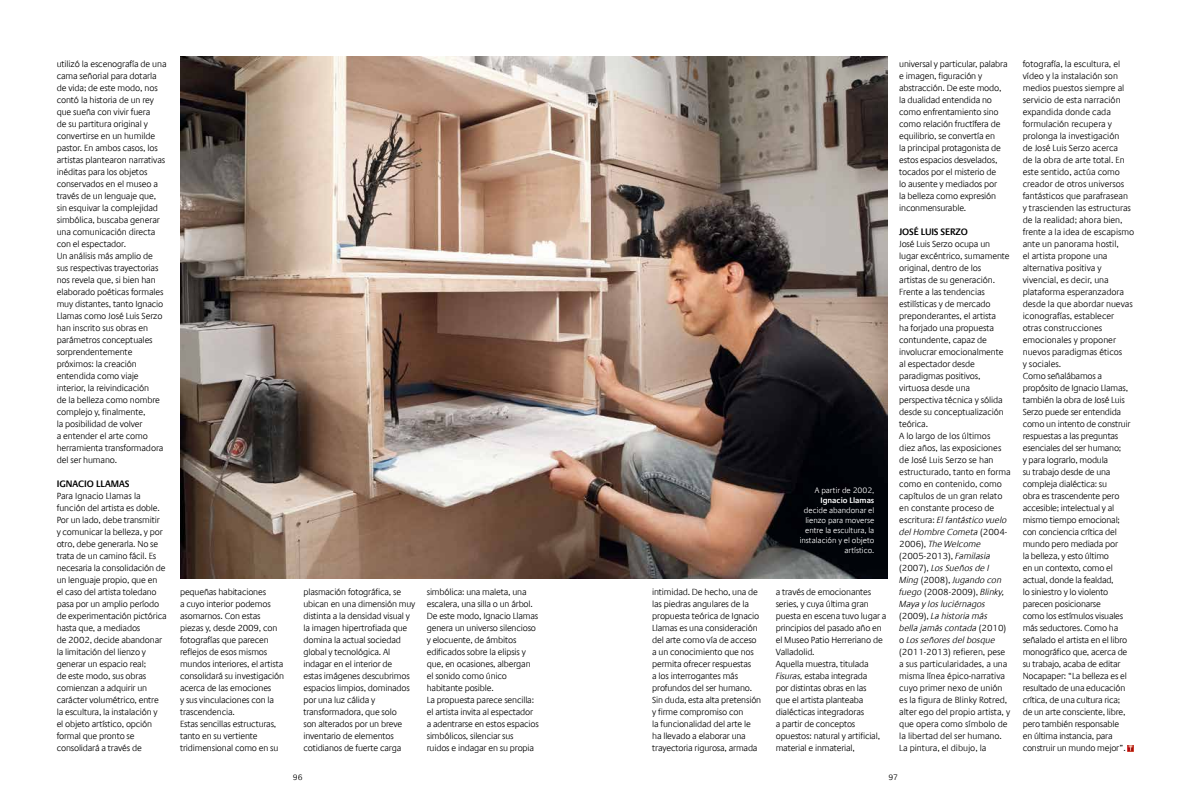
<style>
.page{position:relative;width:1191px;height:808px;background:#fff}
.page>*{position:absolute;margin:0;border:0;box-sizing:border-box;transform-origin:0 0}
.t1{font:600 9.5px "Praxis Com";letter-spacing:-.005em;color:#000}
.t2{font:300 9px/12px "Praxis Com";letter-spacing:-.02em;color:#000}
.t3{font:300 8px/10px "Praxis Com";letter-spacing:-.005em;color:#fff;text-align:right}
.t4{font:600 8px "Praxis Com";color:#fff}
.t5{font:300 8px "Praxis Com";color:#000}
.s1{font-style:italic}
</style>
<div class="page">
<svg style="left:1127px;top:745px;width:6px;height:6px"></svg>
<img style="left:180px;top:57px;width:707px;height:521px">
<p class="t2" style="left:57px;top:58px;width:111px">utilizó la escenografía de una cama señorial para dotarla de vida; de este modo, nos contó la historia de un rey que sueña con vivir fuera<br>de su partitura original y convertirse en un humilde pastor. En ambos casos, los artistas plantearon narrativas inéditas para los objetos conservados en el museo a través de un lenguaje que, sin esquivar la complejidad simbólica, buscaba generar una comunicación directa con el espectador.<br>Un análisis más amplio de sus respectivas trayectorias nos revela que, si bien han elaborado poéticas formales muy distantes, tanto Ignacio<br>Llamas como José Luis Serzo han inscrito sus obras en parámetros conceptuales sorprendentemente próximos: la creación entendida como viaje interior, la reivindicación<br>de la belleza como nombre complejo y, finalmente,<br>la posibilidad de volver<br>a entender el arte como herramienta transformadora del ser humano.</p>
<p class="t1" style="left:57px;top:478px;width:74px">IGNACIO LLAMAS</p>
<p class="t2" style="left:57px;top:490px;width:111px">Para Ignacio Llamas la función del artista es doble.<br>Por un lado, debe transmitir<br>y comunicar la belleza, y por otro, debe generarla. No se trata de un camino fácil. Es necesaria la consolidación de un lenguaje propio, que en<br>el caso del artista toledano pasa por un amplio período de experimentación pictórica hasta que, a mediados<br>de 2002, decide abandonar la limitación del lienzo y generar un espacio real;<br>de este modo, sus obras comienzan a adquirir un carácter volumétrico, entre la escultura, la instalación y<br>el objeto artístico, opción formal que pronto se consolidará a través de</p>
<p class="t2" style="left:899px;top:58px;width:110px">universal y particular, palabra e imagen, figuración y abstracción. De este modo, la dualidad entendida no como enfrentamiento sino como relación fructífera de equilibrio, se convertía en<br>la principal protagonista de estos espacios desvelados, tocados por el misterio de<br>lo ausente y mediados por<br>la belleza como expresión inconmensurable.</p>
<p class="t1" style="left:899px;top:226px;width:70px">JOSÉ LUIS SERZO</p>
<p class="t2" style="left:899px;top:238px;width:113px">José Luis Serzo ocupa un lugar excéntrico, sumamente original, dentro de los<br>artistas de su generación.<br>Frente a las tendencias estilísticas y de mercado preponderantes, el artista<br>ha forjado una propuesta contundente, capaz de involucrar emocionalmente al espectador desde paradigmas positivos, virtuosa desde una perspectiva técnica y sólida desde su conceptualización teórica.<br>A lo largo de los últimos<br>diez años, las exposiciones de José Luis Serzo se han estructurado, tanto en forma como en contenido, como capítulos de un gran relato en constante proceso de escritura: <span class="s1">El fantástico vuelo del Hombre Cometa</span> (2004-<br>2006), <span class="s1">The Welcome </span>(2005-2013), <span class="s1">Familasia </span>(2007), <span class="s1">Los Sueños de I<br>Ming</span> (2008), <span class="s1">Jugando con fuego</span> (2008-2009), <span class="s1">Blinky,<br>Maya y los luciérnagos </span>(2009), <span class="s1">La historia más<br>bella jamás contada</span> (2010) o <span class="s1">Los señores del bosque </span>(2011-2013) refieren, pese a sus particularidades, a una misma línea épico-narrativa cuyo primer nexo de unión es la figura de Blinky Rotred, alter ego del propio artista, y que opera como símbolo de la libertad del ser humano.<br>La pintura, el dibujo, la</p>
<p class="t3" style="left:815px;top:485px;width:61px">A partir de 2002,</p>
<p class="t4" style="left:820px;top:496px;width:55px">IGNACIO LLAMAS</p>
<p class="t3" style="left:799px;top:505px;width:76px">decide abandonar el lienzo para moverse entre la escultura, la instalación y el objeto artístico.</p>
<p class="t2" style="left:180px;top:586px;width:106px">pequeñas habitaciones<br>a cuyo interior podemos asomarnos. Con estas piezas y, desde 2009, con fotografías que parecen reflejos de esos mismos mundos interiores, el artista consolidará su investigación acerca de las emociones<br>y sus vinculaciones con la trascendencia.<br>Estas sencillas estructuras, tanto en su vertiente tridimensional como en su</p>
<p class="t2" style="left:303px;top:586px;width:113px">plasmación fotográfica, se ubican en una dimensión muy distinta a la densidad visual y la imagen hipertrofiada que domina la actual sociedad global y tecnológica. Al indagar en el interior de<br>estas imágenes descubrimos espacios limpios, dominados por una luz cálida y transformadora, que solo<br>son alterados por un breve inventario de elementos cotidianos de fuerte carga</p>
<p class="t2" style="left:427px;top:586px;width:114px">simbólica: una maleta, una escalera, una silla o un árbol.<br>De este modo, Ignacio Llamas genera un universo silencioso y elocuente, de ámbitos edificados sobre la elipsis y que, en ocasiones, albergan el sonido como único habitante posible.<br>La propuesta parece sencilla: el artista invita al espectador a adentrarse en estos espacios simbólicos, silenciar sus ruidos e indagar en su propia</p>
<p class="t5" style="left:293px;top:772px;width:11px">96</p>
<p class="t5" style="left:888px;top:772px;width:11px">97</p>
<p class="t2" style="left:652px;top:586px;width:111px">intimidad. De hecho, una de las piedras angulares de la propuesta teórica de Ignacio<br>Llamas es una consideración del arte como vía de acceso a un conocimiento que nos permita ofrecer respuestas<br>a los interrogantes más profundos del ser humano.<br>Sin duda, esta alta pretensión y firme compromiso con<br>la funcionalidad del arte le ha llevado a elaborar una trayectoria rigurosa, armada</p>
<p class="t2" style="left:775px;top:586px;width:112px">a través de emocionantes series, y cuya última gran puesta en escena tuvo lugar a principios del pasado año en el Museo Patio Herreriano de<br>Valladolid.<br>Aquella muestra, titulada<br><span class="s1">Fisuras,</span> estaba integrada<br>por distintas obras en las<br>que el artista planteaba dialécticas integradoras<br>a partir de conceptos opuestos: natural y artificial, material e inmaterial,</p>
<p class="t2" style="left:1022px;top:58px;width:113px">fotografía, la escultura, el vídeo y la instalación son medios puestos siempre al servicio de esta narración expandida donde cada formulación recupera y prolonga la investigación<br>de José Luis Serzo acerca<br>de la obra de arte total. En este sentido, actúa como creador de otros universos fantásticos que parafrasean y trascienden las estructuras de la realidad; ahora bien, frente a la idea de escapismo ante un panorama hostil,<br>el artista propone una alternativa positiva y vivencial, es decir, una plataforma esperanzadora desde la que abordar nuevas iconografías, establecer otras construcciones emocionales y proponer nuevos paradigmas éticos<br>y sociales.<br>Como señalábamos a propósito de Ignacio Llamas, también la obra de José Luis<br>Serzo puede ser entendida como un intento de construir respuestas a las preguntas esenciales del ser humano;<br>y para lograrlo, modula<br>su trabajo desde de una compleja dialéctica: su<br>obra es trascendente pero accesible; intelectual y al mismo tiempo emocional; con conciencia crítica del mundo pero mediada por<br>la belleza, y esto último<br>en un contexto, como el actual, donde la fealdad,<br>lo siniestro y lo violento parecen posicionarse<br>como los estímulos visuales más seductores. Como ha señalado el artista en el libro monográfico que, acerca de su trabajo, acaba de editar<br>Nocapaper: “La belleza es el resultado de una educación crítica, de una cultura rica;<br>de un arte consciente, libre, pero también responsable<br>en última instancia, para construir un mundo mejor”.</p>
</div>
